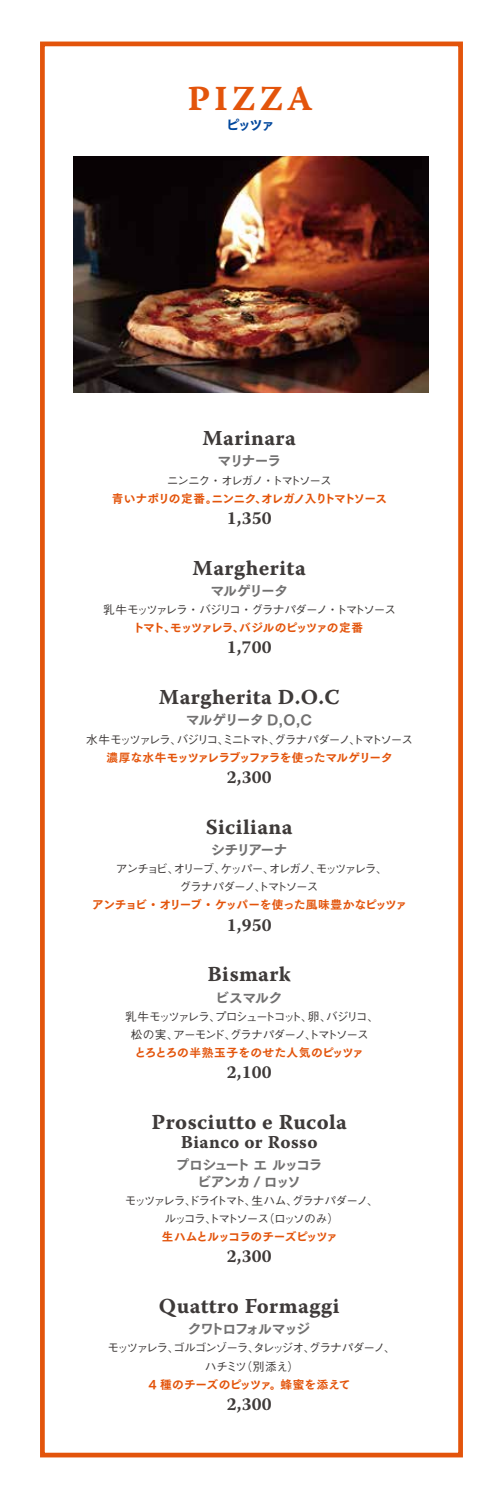
<style>
.page{position:relative;width:503px;height:1499px;background:#fff}
.page>*{position:absolute;margin:0;border:0;box-sizing:border-box;transform-origin:0 0}
.t1{font:35.1px "Warnock Pro Bold Capt";letter-spacing:.105em;color:#e3540b}
.t2{font:21.3px "Warnock Pro Bold Capt";letter-spacing:.015em;color:#3e3a39}
.t3{font:700 18px "Warnock Pro";letter-spacing:.015em;color:#3e3a39}
.t4{font:18px "Warnock Pro Bold Capt";letter-spacing:.015em;color:#3e3a39}
.t5{font:13.8px/17px "Tsuku Go Pro E";letter-spacing:-.11em;color:#727171;text-align:center}
.t6{font:13.8px "Tsuku Go Pro E";color:#00479d}
.t7{font:500 11.7px/18.1px "Gothic BBB Pro";letter-spacing:-.115em;color:#3e3a39;text-align:center}
.t8{font:11.7px "Tsuku Go Pro E";letter-spacing:-.065em;color:#e3540b}
.t9{font:11.7px "Tsuku Go Pro E";letter-spacing:-.09em;color:#e3540b}
.t10{font:11.7px "Tsuku Go Pro E";letter-spacing:-.095em;color:#e3540b}
.t11{font:11.7px "Tsuku Go Pro E";letter-spacing:.005em;color:#e3540b}
.t12{font:11.7px "Tsuku Go Pro E";letter-spacing:-.01em;color:#e3540b}
</style>
<div class="page">
<div style="left:40px;top:42px;width:423px;height:1415px;border:5px solid #e3540b"></div>
<img style="left:73px;top:157px;width:356px;height:236px">
<h1 class="t1" style="left:187px;top:77px;width:127px">PIZZA</h1>
<p class="t6" style="left:226px;top:113px;width:51px">ピッツァ</p>
<h2 class="t2" style="left:202px;top:425px;width:95px">Marinara</h2>
<p class="t5" style="left:217px;top:451px;width:65px">マリナーラ</p>
<p class="t7" style="left:167px;top:470px;width:166px">ニンニク・オレガノ・トマトソース</p>
<p class="t8" style="left:112px;top:488px;width:277px">青いナポリの定番。ニンニク、オレガノ入りトマトソース</p>
<h3 class="t3" style="left:227px;top:507px;width:46px">1,350</h3>
<h2 class="t2" style="left:192px;top:555px;width:115px">Margherita</h2>
<p class="t5" style="left:210px;top:581px;width:79px">マルゲリータ</p>
<p class="t7" style="left:103px;top:599px;width:294px">乳牛モッツァレラ・バジリコ・グラナパダーノ・トマトソース</p>
<p class="t10" style="left:133px;top:617px;width:232px">トマト、モッツァレラ、バジルのピッツァの定番</p>
<h3 class="t3" style="left:227px;top:637px;width:46px">1,700</h3>
<h2 class="t2" style="left:159px;top:684px;width:182px">Margherita D.O.C</h2>
<p class="t5" style="left:186px;top:710px;width:128px">マルゲリータ D,O,C</p>
<p class="t7" style="left:86px;top:728px;width:328px">水牛モッツァレラ、バジリコ、ミニトマト、グラナパダーノ、トマトソース</p>
<p class="t9" style="left:106px;top:747px;width:288px">濃厚な水牛モッツァレラブッファラを使ったマルゲリータ</p>
<h3 class="t3" style="left:227px;top:766px;width:46px">2,300</h3>
<h2 class="t2" style="left:206px;top:813px;width:88px">Siciliana</h2>
<p class="t5" style="left:211px;top:839px;width:78px">シチリアーナ</p>
<p class="t7" style="left:116px;top:858px;width:273px">アンチョビ、オリーブ、ケッパー、オレガノ、モッツァレラ、グラナパダーノ、トマトソース</p>
<p class="t8" style="left:92px;top:894px;width:316px">アンチョビ・オリーブ・ケッパーを使った風味豊かなピッツァ</p>
<h3 class="t3" style="left:227px;top:914px;width:46px">1,950</h3>
<h2 class="t2" style="left:207px;top:961px;width:85px">Bismark</h2>
<p class="t5" style="left:215px;top:987px;width:69px">ビスマルク</p>
<p class="t7" style="left:125px;top:1005px;width:255px">乳牛モッツァレラ、プロシュートコット、卵、バジリコ、松の実、アーモンド、グラナパダーノ、トマトソース</p>
<p class="t11" style="left:134px;top:1042px;width:231px">とろとろの半熟玉子をのせた人気のピッツァ</p>
<h3 class="t3" style="left:227px;top:1061px;width:46px">2,100</h3>
<h2 class="t2" style="left:151px;top:1109px;width:197px">Prosciutto e Rucola</h2>
<h3 class="t4" style="left:181px;top:1131px;width:138px">Bianco or Rosso</h3>
<p class="t5" style="left:176px;top:1154px;width:148px">プロシュート エ ルッコラビアンカ / ロッソ</p>
<p class="t7" style="left:125px;top:1189px;width:255px">モッツァレラ、ドライトマト、生ハム、グラナパダーノ、ルッコラ、トマトソース（ロッソのみ）</p>
<p class="t8" style="left:162px;top:1226px;width:178px">生ハムとルッコラのチーズピッツァ</p>
<h3 class="t3" style="left:227px;top:1245px;width:46px">2,300</h3>
<h2 class="t2" style="left:159px;top:1293px;width:182px">Quattro Formaggi</h2>
<p class="t5" style="left:188px;top:1319px;width:124px">クワトロフォルマッジ</p>
<p class="t7" style="left:107px;top:1337px;width:290px">モッツァレラ、ゴルゴンゾーラ、タレッジオ、グラナパダーノ、ハチミツ（別添え）</p>
<p class="t12" style="left:148px;top:1373px;width:204px">4 種のチーズのピッツァ。蜂蜜を添えて</p>
<h3 class="t3" style="left:227px;top:1393px;width:46px">2,300</h3>
</div>
